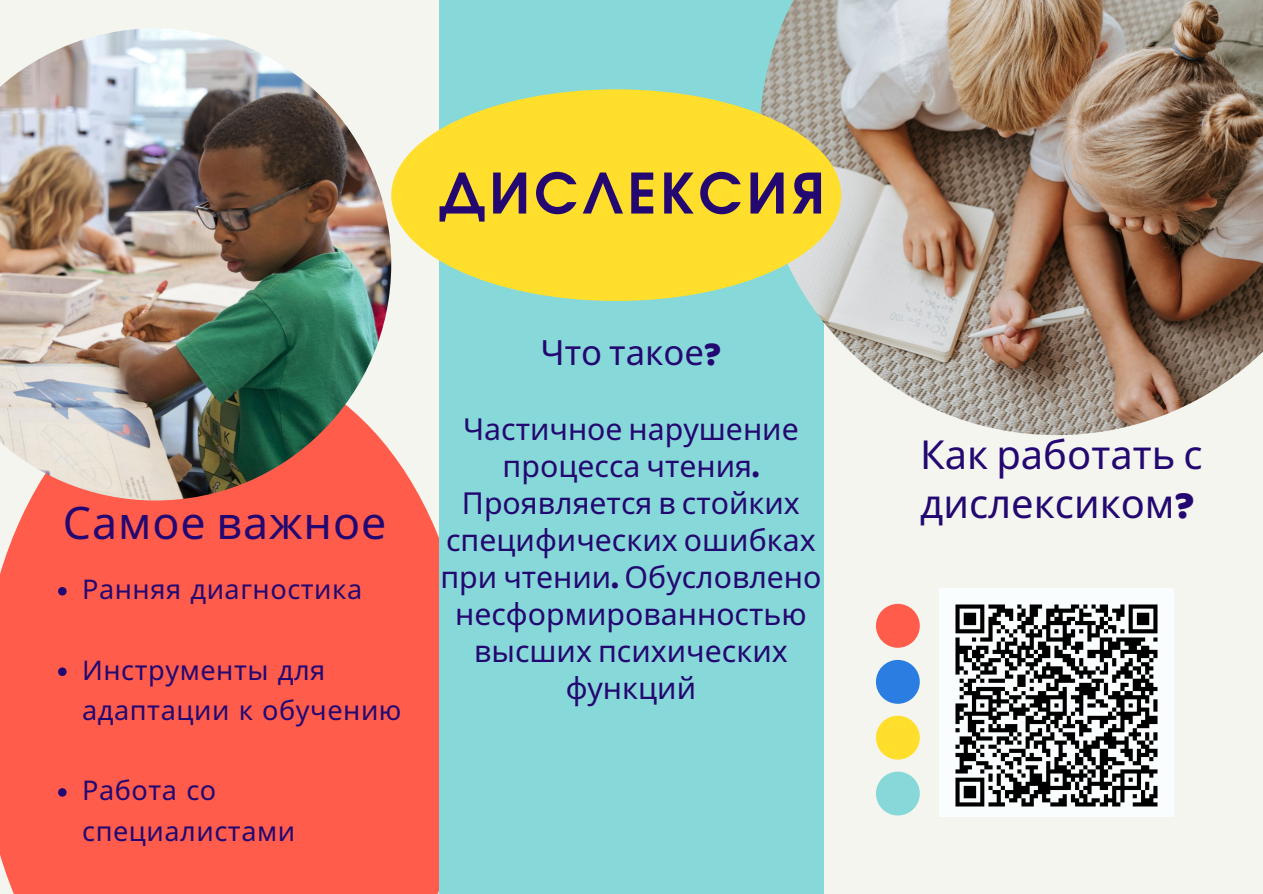
<style>
.page{position:relative;width:1263px;height:894px;background:#fff}
.page>*{position:absolute;margin:0;border:0;box-sizing:border-box;transform-origin:0 0}
.t1{font:700 55.5px "Evolventa";letter-spacing:.07em;color:#230871}
.t2{font:44.85px "Noto Sans";letter-spacing:.02em;color:#230871}
.t3{font:39.9px/48.9px "Noto Sans";color:#230871}
.t4{font:34.65px "Noto Sans";color:#230871}
.t5{font:30.3px/36.9px "Noto Sans";color:#230871;text-align:center}
.t6{font:27px/40.2px "Noto Sans";letter-spacing:.02em;color:#230871}
.s1{font-family:"Baloo"}
</style>
<div class="page">
<div style="left:0;top:0;width:1263px;height:893px;background:#f5f5ef"></div>
<div style="left:0;top:452px;width:439px;height:441px;background:#ff5c4c"></div>
<div style="left:439px;top:0;width:384px;height:893px;background:#87d8d8"></div>
<img style="left:760px;top:0;width:503px;height:435px">
<div style="left:391px;top:89px;width:450px;height:212px;background:#ffdf2b;border-radius:50%"></div>
<img style="left:0;top:29px;width:391px;height:471px">
<div style="left:876px;top:603px;width:44px;height:44px;background:#ff5c4c;border-radius:50%"></div>
<div style="left:876px;top:659px;width:44px;height:44px;background:#2a7de1;border-radius:50%"></div>
<div style="left:876px;top:715px;width:44px;height:44px;background:#ffdf2b;border-radius:50%"></div>
<div style="left:876px;top:771px;width:44px;height:44px;background:#87d8d8;border-radius:50%"></div>
<img style="left:940px;top:588px;width:234px;height:227px">
<svg style="left:58px;top:587px;width:9px;height:8px"></svg>
<svg style="left:58px;top:667px;width:9px;height:8px"></svg>
<svg style="left:58px;top:788px;width:9px;height:8px"></svg>
<p class="t1" style="left:439px;top:169px;width:388px">ДИСЛЕКСИЯ</p>
<p class="t2" style="left:63px;top:491px;width:325px">Самое важное</p>
<p class="t6" style="left:82px;top:568px;width:282px">Ранняя диагностика</p>
<p class="t6" style="left:82px;top:649px;width:321px">Инструменты для адаптации к обучению</p>
<p class="t6" style="left:82px;top:769px;width:215px">Работа со специалистами</p>
<p class="t4" style="left:540px;top:327px;width:182px">Что такое<span class="s1">?</span></p>
<p class="t5" style="left:440px;top:409px;width:382px">Частичное нарушение процесса чтения<span class="s1">.<br></span>Проявляется в стойких специфических ошибках при чтении<span class="s1">.</span> Обусловлено несформированностью высших психических функций</p>
<p class="t3" style="left:920px;top:429px;width:284px">Как работать с дислексиком<span class="s1">?</span></p>
</div>
